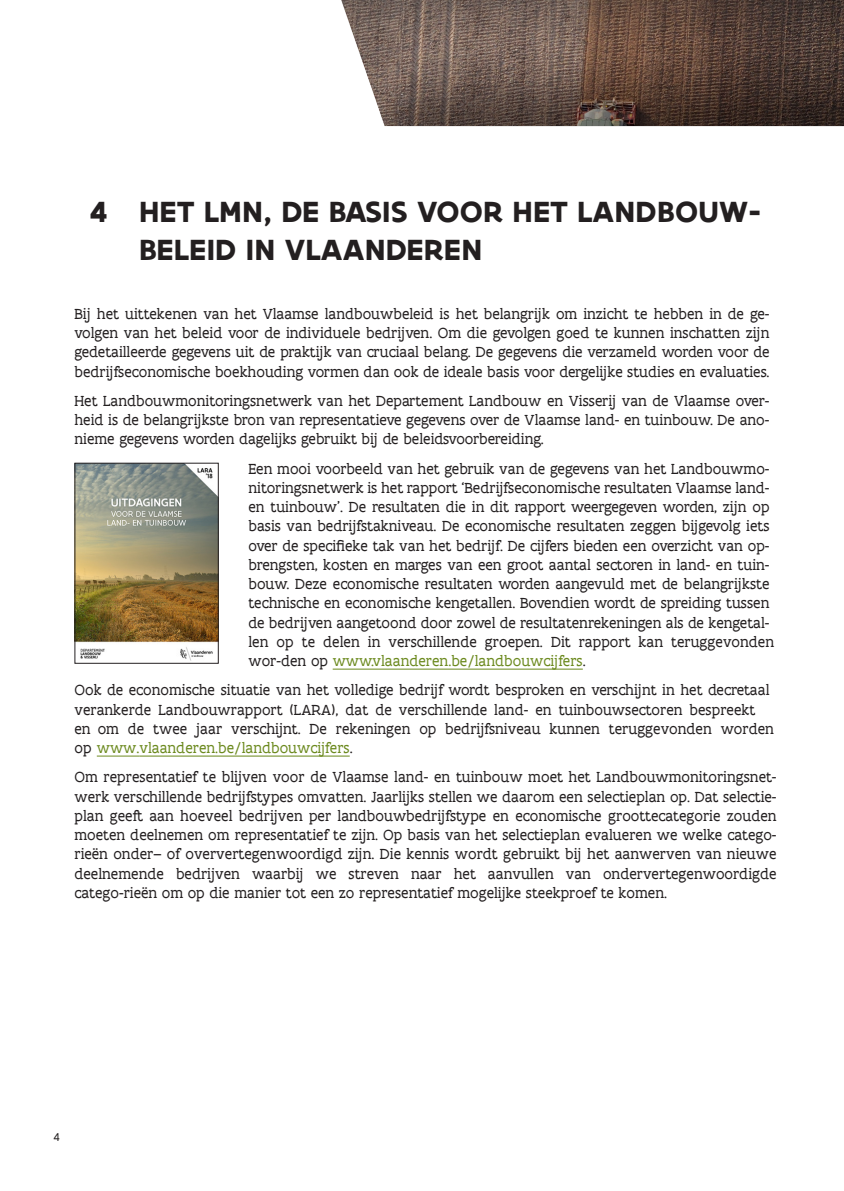
<style>
.page{position:relative;width:844px;height:1191px;background:#fff}
.page>*{position:absolute;margin:0;border:0;box-sizing:border-box;transform-origin:0 0}
.t1{font:700 31.5px/37.8px "Flanders Art Sans";letter-spacing:.005em;color:#231f20}
.lopende_tekst{font:15.75px/19.2px "Flanders Art Serif";color:#231f20;text-align:justify}
.t2{font:12.25px "Flanders Art Serif";color:#231f20}
.s1{color:#6c8a1f}
</style>
<div class="page">
<svg style="left:341px;top:0;width:502px;height:127px"></svg>
<img style="left:76px;top:465px;width:141px;height:196px">
<div style="left:74px;top:463px;width:145px;height:200px;border:1px solid #231f20"></div>
<hr style="left:332px;top:669px;width:250px;height:1px;background:#6c8a1f">
<hr style="left:97px;top:756px;width:42px;height:1px;background:#6c8a1f">
<hr style="left:139px;top:756px;width:210px;height:1px;background:#6c8a1f">
<p class="t1" style="left:139px;top:193px;width:624px;text-indent:-50px">4 HET LMN, DE BASIS VOOR HET LANDBOUW-<br>BELEID IN VLAANDEREN</p>
<p class="lopende_tekst" style="left:74px;top:305px;width:696px">Bij het uittekenen van het Vlaamse landbouwbeleid is het belangrijk om inzicht te hebben in de ge&shy;volgen van het beleid voor de individuele bedrijven. Om die gevolgen goed te kunnen inschatten zijn gedetailleerde gegevens uit de praktijk van cruciaal belang. De gegevens die verzameld worden voor de bedrijfseconomische boekhouding vormen dan ook de ideale basis voor dergelijke studies en evaluaties.</p>
<p class="lopende_tekst" style="left:74px;top:391px;width:696px">Het Landbouwmonitoringsnetwerk van het Departement Landbouw en Visserij van de Vlaamse over&shy;heid is de belangrijkste bron van representatieve gegevens over de Vlaamse land- en tuinbouw. De ano&shy;nieme gegevens worden dagelijks gebruikt bij de beleidsvoorbereiding.</p>
<p class="lopende_tekst" style="left:248px;top:459px;width:527px;text-align:left">Een mooi voorbeeld van het gebruik van de gegevens van het Landbouwmo&shy;nitoringsnetwerk is het rapport ‘Bedrijfseconomische resultaten Vlaamse land&shy;en tuinbouw’. De resultaten die in dit rapport weergegeven worden, zijn op basis van bedrijfstakniveau. De economische resultaten zeggen bijgevolg iets over de specifieke tak van het bedrijf. De cijfers bieden een overzicht van op&shy;brengsten, kosten en marges van een groot aantal sectoren in land- en tuin&shy;bouw. Deze economische resultaten worden aangevuld met de belangrijkste technische en economische kengetallen. Bovendien wordt de spreiding tussen de bedrijven aangetoond door zowel de resultatenrekeningen als de kengetal&shy;len op te delen in verschillende groepen. Dit rapport kan teruggevonden wor-den op <span class="s1">www.vlaanderen.be/landbouwcijfers</span>.</p>
<p class="lopende_tekst" style="left:74px;top:681px;width:700px;text-align:left">Ook de economische situatie van het volledige bedrijf wordt besproken en verschijnt in het decretaal verankerde Landbouwrapport (LARA), dat de verschillende land- en tuinbouwsectoren bespreekt en om de twee jaar verschijnt. De rekeningen op bedrijfsniveau kunnen teruggevonden worden op <span class="s1">www.vlaanderen.be/landbouwcijfers</span>.</p>
<p class="lopende_tekst" style="left:74px;top:768px;width:703px">Om representatief te blijven voor de Vlaamse land- en tuinbouw moet het Landbouwmonitoringsnet&shy;werk verschillende bedrijfstypes omvatten. Jaarlijks stellen we daarom een selectieplan op. Dat selectie&shy;plan geeft aan hoeveel bedrijven per landbouwbedrijfstype en economische groottecategorie zouden moeten deelnemen om representatief te zijn. Op basis van het selectieplan evalueren we welke catego&shy;rieën onder– of oververtegenwoordigd zijn. Die kennis wordt gebruikt bij het aanwerven van nieuwe deelnemende bedrijven waarbij we streven naar het aanvullen van ondervertegenwoordigde catego-rieën om op die manier tot een zo representatief mogelijke steekproef te komen.</p>
<p class="t2" style="left:54px;top:1129px;width:7px">4</p>
</div>
